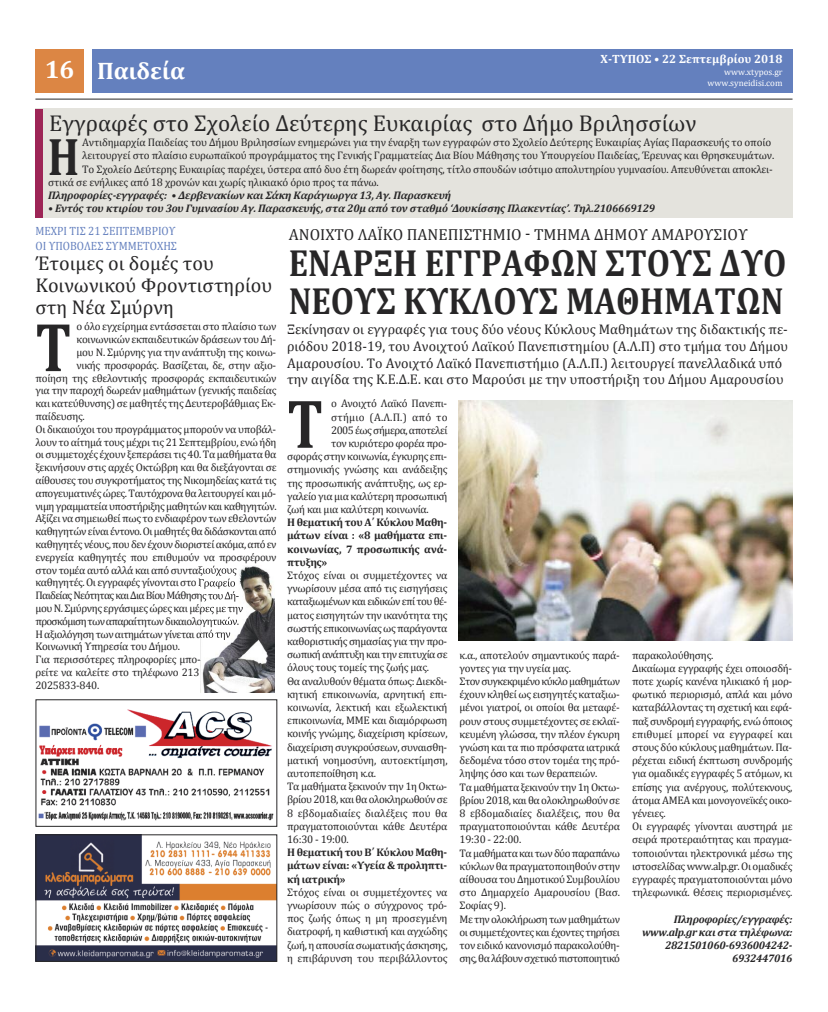
<style>
.page{position:relative;width:828px;height:1012px;background:#fff}
.page>*{position:absolute;margin:0;border:0;box-sizing:border-box;transform-origin:0 0}
.t1{font:700 69.8px "Cambria";color:#272627;scale:.8 1}
.t2{font:700 53.2px "Cambria";color:#272627;scale:.82 1}
.t3{font:700 38px/38px "Cambria";color:#272627;scale:.88 1}
.t4{font:700 24px "Cambria";color:#fff}
.t5{font:23px "Cambria";color:#272627}
.t6{font:20px/22px "Cambria";color:#272627}
.t7{font:16px "Cambria";color:#272627}
.t8{font:14px/16.8px "Cambria";color:#272627}
.t9{font:12px/14.4px "Cambria";color:#6480be;scale:.92 1}
.t10{font:700 12px "Cambria";color:#fff}
.t11{font:11px/13.2px "Cambria";letter-spacing:-.025em;color:#272627}
.t12{font:italic 700 11px/13.2px "Cambria";letter-spacing:-.015em;color:#272627;text-align:right}
.t13{font:700 11px/13.2px "Cambria";letter-spacing:-.025em;color:#272627;text-align:justify}
.t14{font:11px "Cambria";letter-spacing:-.05em;color:#272627}
.t15{font:11px "Cambria";letter-spacing:-.055em;color:#272627}
.t16{font:11px "Cambria";letter-spacing:-.06em;color:#272627}
.t17{font:11px "Cambria";letter-spacing:-.045em;color:#272627}
.t18{font:11px "Cambria";letter-spacing:.015em;color:#272627}
.t19{font:9px/10.8px "Cambria";color:#fff;text-align:right}
.s1{font-size:25px}
</style>
<div class="page">
<div style="left:35px;top:109px;width:757px;height:109px;background:#e4e3dd"></div>
<div style="left:92px;top:50px;width:700px;height:43px;background:#6480be"></div>
<div style="left:35px;top:50px;width:49px;height:43px;background:#dc8644"></div>
<hr style="left:35px;top:99px;width:757px;height:1px;background:#272627">
<img style="left:38px;top:709px;width:236px;height:112px">
<div style="left:35px;top:699px;width:242px;height:128px;border:1px solid #272627"></div>
<img style="left:37px;top:836px;width:238px;height:124px">
<div style="left:35px;top:834px;width:242px;height:128px;border:1px solid #272627"></div>
<img style="left:459px;top:401px;width:333px;height:239px">
<div style="left:35px;top:109px;width:8px;height:109px;background:#9d2556"></div>
<img style="left:200px;top:566px;width:74px;height:127px">
<h3 class="t4" style="left:45px;top:56px;width:141px"><span class="s1">16</span> Παιδεία</h3>
<p class="t10" style="left:600px;top:52px;width:183px">Χ-ΤΥΠΟΣ • 22 Σεπτεμβρίου 2018</p>
<p class="t19" style="left:707px;top:67px;width:77px">www.xtypos.gr www.syneidisi.com</p>
<h3 class="t5" style="left:49px;top:109px;width:649px">Εγγραφές στο Σχολείο Δεύτερης Ευκαιρίας στο Δήμο Βριλησσίων</h3>
<p class="t11" style="left:82px;top:136px;width:690px">Αντιδημαρχία Παιδείας του Δήμου Βριλησσίων ενημερώνει για την έναρξη των εγγραφών στο Σχολείο Δεύτερης Ευκαιρίας Αγίας Παρασκευής το οποίο</p>
<p class="t11" style="left:82px;top:149px;width:693px">λειτουργεί στο πλαίσιο ευρωπαϊκού προγράμματος της Γενικής Γραμματείας Δια Βίου Μάθησης του Υπουργείου Παιδείας, Έρευνας και Θρησκευμάτων.</p>
<p class="t11" style="left:82px;top:162px;width:692px">Το Σχολείο Δεύτερης Ευκαιρίας παρέχει, ύστερα από δυο έτη δωρεάν φοίτησης, τίτλο σπουδών ισότιμο απολυτηρίου γυμνασίου. Απευθύνεται αποκλει-</p>
<p class="t11" style="left:48px;top:175px;width:332px">στικά σε ενήλικες από 18 χρονών και χωρίς ηλικιακό όριο προς τα πάνω.</p>
<p class="t12" style="left:48px;top:188px;width:405px">Πληροφορίες-εγγραφές: • Δερβενακίων και Σάκη Καράγιωργα 13, Αγ. Παρασκευή</p>
<p class="t12" style="left:48px;top:202px;width:608px">• Εντός του κτιρίου του 3ου Γυμνασίου Αγ. Παρασκευής, στα 20μ από τον σταθμό ‘Δουκίσσης Πλακεντίας’. Τηλ.2106669129</p>
<h2 class="t2" style="left:48px;top:124px;width:40px">H</h2>
<p class="t9" style="left:35px;top:224px;width:155px">ΜΕΧΡΙ ΤΙΣ 21 ΣΕΠΤΕΜΒΡΙΟΥ<br>ΟΙ ΥΠΟΒΟΛΕΣ ΣΥΜΜΕΤΟΧΗΣ</p>
<h3 class="t6" style="left:35px;top:252px;width:238px">Έτοιμες οι δομές του<br>Κοινωνικού Φροντιστηρίου στη Νέα Σμύρνη</h3>
<p class="t11" style="left:77px;top:320px;width:201px">ο όλο εγχείρημα εντάσσεται στο πλαίσιο των</p>
<p class="t11" style="left:77px;top:333px;width:201px">κοινωνικών εκπαιδευτικών δράσεων του Δή-</p>
<p class="t11" style="left:77px;top:345px;width:201px">μου Ν. Σμύρνης για την ανάπτυξη της κοινω-</p>
<p class="t11" style="left:77px;top:358px;width:201px">νικής προσφοράς. Βασίζεται, δε, στην αξιο-</p>
<p class="t11" style="left:35px;top:371px;width:243px">ποίηση της εθελοντικής προσφοράς εκπαιδευτικών</p>
<p class="t11" style="left:35px;top:384px;width:243px">για την παροχή δωρεάν μαθημάτων (γενικής παιδείας</p>
<p class="t11" style="left:35px;top:397px;width:242px">και κατεύθυνσης) σε μαθητές της Δευτεροβάθμιας Εκ-</p>
<p class="t11" style="left:35px;top:409px;width:51px">παίδευσης.</p>
<p class="t11" style="left:35px;top:422px;width:242px">Οι δικαιούχοι του προγράμματος μπορούν να υποβάλ-</p>
<p class="t11" style="left:35px;top:435px;width:243px">λουν το αίτημά τους μέχρι τις 21 Σεπτεμβρίου, ενώ ήδη</p>
<p class="t11" style="left:35px;top:448px;width:243px">οι συμμετοχές έχουν ξεπεράσει τις 40. Τα μαθήματα θα</p>
<p class="t11" style="left:35px;top:461px;width:243px">ξεκινήσουν στις αρχές Οκτώβρη και θα διεξάγονται σε</p>
<p class="t11" style="left:35px;top:473px;width:243px">αίθουσες του συγκροτήματος της Νικομηδείας κατά τις</p>
<p class="t11" style="left:35px;top:486px;width:242px">απογευματινές ώρες. Ταυτόχρονα θα λειτουργεί και μό-</p>
<p class="t11" style="left:35px;top:499px;width:243px">νιμη γραμματεία υποστήριξης μαθητών και καθηγητών.</p>
<p class="t11" style="left:35px;top:512px;width:243px">Αξίζει να σημειωθεί πως το ενδιαφέρον των εθελοντών</p>
<p class="t14" style="left:35px;top:525px;width:243px">καθηγητών είναι έντονο.Οιμαθητέςθαδιδάσκονταιαπό</p>
<p class="t11" style="left:35px;top:537px;width:243px">καθηγητέςνέους,πουδενέχουνδιοριστείακόμα,απόεν</p>
<p class="t11" style="left:35px;top:550px;width:243px">ενεργεία καθηγητές που επιθυμούν να προσφέρουν</p>
<p class="t11" style="left:35px;top:563px;width:203px">στον τομέα αυτό αλλά και από συνταξιούχους</p>
<p class="t11" style="left:35px;top:576px;width:202px">καθηγητές. Οι εγγραφές γίνονται στο Γραφείο</p>
<p class="t16" style="left:35px;top:589px;width:205px">ΠαιδείαςΝεότηταςκαιΔιαΒίουΜάθησηςτουΔή-</p>
<p class="t11" style="left:35px;top:601px;width:209px">μου Ν. Σμύρνης εργάσιμες ώρες και μέρες με την</p>
<p class="t15" style="left:35px;top:614px;width:205px">προσκόμισητωναπαραίτητων δικαιολογητικών.</p>
<p class="t17" style="left:35px;top:627px;width:197px">Η αξιολόγηση των αιτημάτων γίνεται από την</p>
<p class="t11" style="left:35px;top:640px;width:146px">Κοινωνική Υπηρεσία του Δήμου.</p>
<p class="t11" style="left:35px;top:653px;width:167px">Για περισσότερες πληροφορίες μπο-</p>
<p class="t11" style="left:35px;top:665px;width:165px">ρείτε να καλείτε στο τηλέφωνο 213</p>
<p class="t11" style="left:35px;top:678px;width:65px">2025833-840.</p>
<h1 class="t1" style="left:35px;top:305px;width:46px">Τ</h1>
<h3 class="t7" style="left:289px;top:225px;width:460px">ΑΝΟΙΧΤΟ ΛΑΪΚΟ ΠΑΝΕΠΙΣΤΗΜΙΟ - ΤΜΗΜΑ ΔΗΜΟΥ ΑΜΑΡΟΥΣΙΟΥ</h3>
<h3 class="t3" style="left:289px;top:243px;width:567px">ΕΝΑΡΞΗ ΕΓΓΡΑΦΩΝ ΣΤΟΥΣ ΔΥΟ<br>ΝΕΟΥΣ ΚΥΚΛΟΥΣ ΜΑΘΗΜΑΤΩΝ</h3>
<p class="t8" style="left:287px;top:321px;width:502px">Ξεκίνησαν οι εγγραφές για τους δύο νέους Κύκλους Μαθημάτων της διδακτικής πε&shy;ριόδου 2018-19, του Ανοιχτού Λαϊκού Πανεπιστημίου (Α.Λ.Π) στο τμήμα του Δήμου Αμαρουσίου. To Ανοιχτό Λαϊκό Πανεπιστήμιο (Α.Λ.Π.) λειτουργεί πανελλαδικά υπό την αιγίδα της Κ.Ε.Δ.Ε. και στο Μαρούσι με την υποστήριξη του Δήμου Αμαρουσίου</p>
<p class="t11" style="left:331px;top:397px;width:118px">ο Ανοιχτό Λαϊκό Πανεπι-</p>
<p class="t18" style="left:331px;top:410px;width:118px">στήμιο (Α.Λ.Π.) από το</p>
<p class="t14" style="left:331px;top:423px;width:118px">2005 έως σήμερα, αποτελεί</p>
<p class="t11" style="left:331px;top:436px;width:118px">τον κυριότερο φορέα προ-</p>
<p class="t11" style="left:287px;top:450px;width:162px">σφοράς στην κοινωνία, έγκυρης επι-</p>
<p class="t11" style="left:287px;top:463px;width:162px">στημονικής γνώσης και ανάδειξης</p>
<p class="t11" style="left:287px;top:476px;width:162px">της προσωπικής ανάπτυξης, ως ερ-</p>
<p class="t11" style="left:287px;top:489px;width:162px">γαλείο για μια καλύτερη προσωπική</p>
<p class="t11" style="left:287px;top:502px;width:143px">ζωή και μια καλύτερη κοινωνία.</p>
<p class="t13" style="left:287px;top:516px;width:162px">Η θεματική του Α΄ Κύκλου Μαθη&shy;μάτων είναι : «8 μαθήματα επι&shy;κοινωνίας, 7 προσωπικής ανά&shy;πτυξης»</p>
<p class="t11" style="left:287px;top:568px;width:162px">Στόχος είναι οι συμμετέχοντες να γνωρίσουν μέσα από τις εισηγήσεις καταξιωμένων και ειδικών επί του θέ&shy;ματος εισηγητών την ικανότητα της σωστής επικοινωνίας ως παράγοντα καθοριστικής σημασίας για την προ&shy;σωπική ανάπτυξη και την επιτυχία σε όλους τους τομείς της ζωής μας.<br>Θα αναλυθούν θέματα όπως: Διεκδι&shy;κητική επικοινωνία, αρνητική επι&shy;κοινωνία, λεκτική και εξωλεκτική επικοινωνία, ΜΜΕ και διαμόρφωση κοινής γνώμης, διαχείριση κρίσεων, διαχείριση συγκρούσεων, συναισθη&shy;ματική νοημοσύνη, αυτοεκτίμηση, αυτοπεποίθηση κ.α.<br>Τα μαθήματα ξεκινούν την 1η Οκτω&shy;βρίου 2018, και θα ολοκληρωθούν σε<br>8 εβδομαδιαίες διαλέξεις που θα πραγματοποιούνται κάθε Δευτέρα<br>16:30 - 19:00.</p>
<p class="t13" style="left:287px;top:846px;width:162px">Η θεματική του Β΄ Κύκλου Μαθη&shy;μάτων είναι: «Υγεία &amp; προληπτι&shy;κή ιατρική»</p>
<p class="t11" style="left:287px;top:885px;width:162px;text-align:justify">Στόχος είναι οι συμμετέχοντες να γνωρίσουν πώς ο σύγχρονος τρό&shy;πος ζωής όπως η μη προσεγμένη διατροφή, η καθιστική και αγχώδης ζωή, η απουσία σωματικής άσκησης, η επιβάρυνση του περιβάλλοντος</p>
<h1 class="t1" style="left:287px;top:381px;width:46px">Τ</h1>
<p class="t11" style="left:459px;top:648px;width:162px">κ.α., αποτελούν σημαντικούς παρά&shy;γοντες για την υγεία μας.<br>Στον συγκεκριμένο κύκλο μαθημάτων έχουν κληθεί ως εισηγητές καταξιω&shy;μένοι γιατροί, οι οποίοι θα μεταφέ&shy;ρουν στους συμμετέχοντες σε εκλαϊ&shy;κευμένη γλώσσα, την πλέον έγκυρη γνώση και τα πιο πρόσφατα ιατρικά δεδομένα τόσο στον τομέα της πρό&shy;ληψης όσο και των θεραπειών.<br>Τα μαθήματα ξεκινούν την 1η Οκτω&shy;βρίου 2018, και θα ολοκληρωθούν σε<br>8 εβδομαδιαίες διαλέξεις, που θα πραγματοποιούνται κάθε Δευτέρα<br>19:30 - 22:00.<br>Τα μαθήματα και των δύο παραπάνω κύκλων θα πραγματοποιηθούν στην αίθουσα του Δημοτικού Συμβουλίου στο Δημαρχείο Αμαρουσίου (Βασ.<br>Σοφίας 9).<br>Με την ολοκλήρωση των μαθημάτων οι συμμετέχοντες και έχοντες τηρήσει τον ειδικό κανονισμό παρακολούθη&shy;σης, θα λάβουν σχετικό πιστοποιητικό</p>
<p class="t11" style="left:632px;top:648px;width:162px">παρακολούθησης.<br>Δικαίωμα εγγραφής έχει οποιοσδή&shy;ποτε χωρίς κανένα ηλικιακό ή μορ&shy;φωτικό περιορισμό, απλά και μόνο καταβάλλοντας τη σχετική και εφά&shy;παξ συνδρομή εγγραφής, ενώ όποιος επιθυμεί μπορεί να εγγραφεί και στους δύο κύκλους μαθημάτων. Πα&shy;ρέχεται ειδική έκπτωση συνδρομής για ομαδικές εγγραφές 5 ατόμων, κι επίσης για ανέργους, πολύτεκνους, άτομα ΑΜΕΑ και μονογονεϊκές οικο&shy;γένειες.<br>Οι εγγραφές γίνονται αυστηρά με σειρά προτεραιότητας και πραγμα&shy;τοποιούνται ηλεκτρονικά μέσω της ιστοσελίδας www.alp.gr. Οι ομαδικές εγγραφές πραγματοποιούνται μόνο τηλεφωνικά. Θέσεις περιορισμένες.</p>
<p class="t12" style="left:642px;top:912px;width:152px">Πληροφορίες/εγγραφές: www.alp.gr και στα τηλέφωνα:<br>2821501060-6936004242-<br>6932447016</p>
</div>
